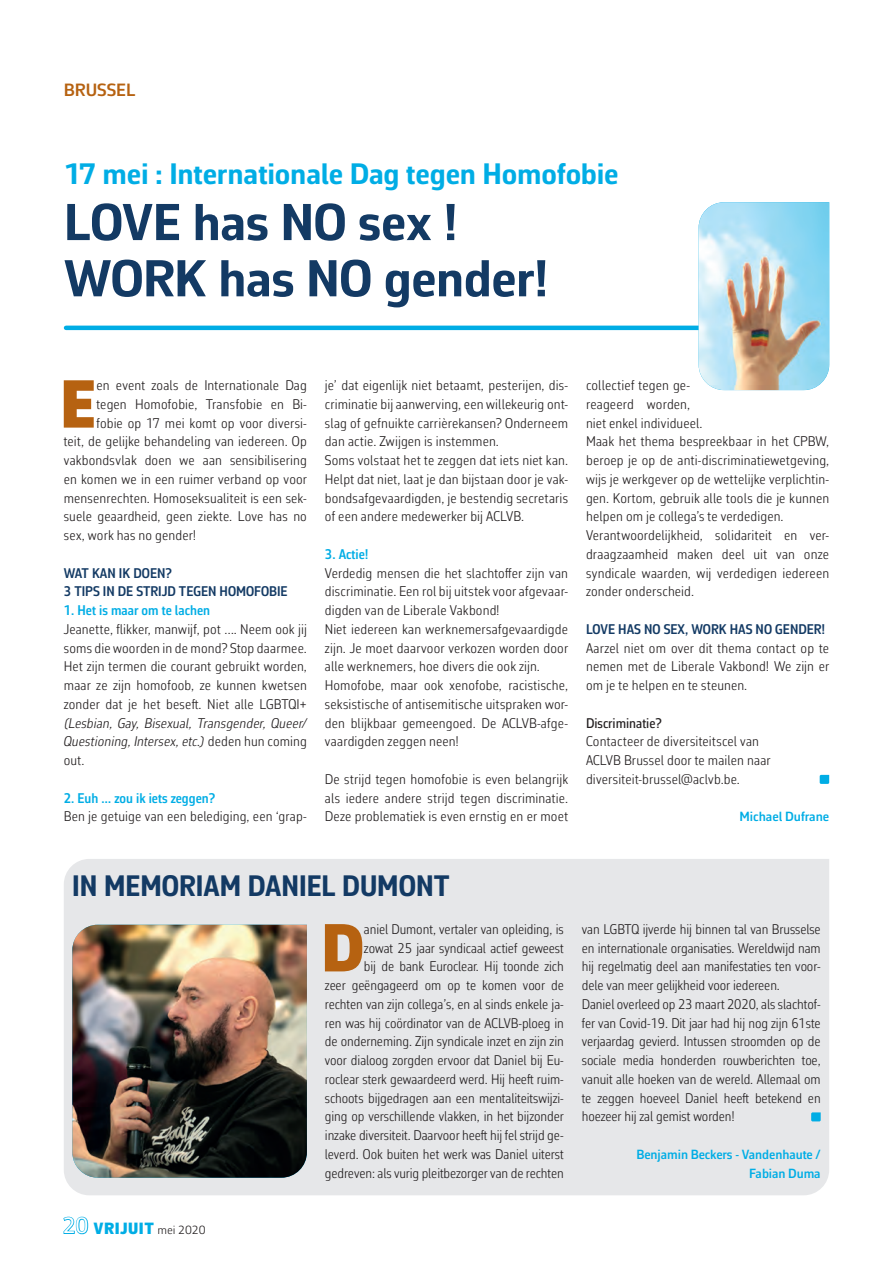
<style>
.page{position:relative;width:893px;height:1263px;background:#fff}
.page>*{position:absolute;margin:0;border:0;box-sizing:border-box;transform-origin:0 0}
.t1{font:900 68.7px "Corbeau Pro";color:#b66211}
.t2{font:700 52.5px/56.2px "Corbeau Pro";letter-spacing:-.01em;color:#133a64}
.t3{font:700 30px "Corbeau Pro";letter-spacing:-.005em;color:#00ade5}
.t4{font:700 30px "Corbeau Con Pro";color:#133a64}
.t5{font:600 18px "Corbeau Pro";color:#b66211}
.t6{font:900 16.5px "Corbeau Pro";letter-spacing:.03em;color:#00ade5}
.t7{font:300 14.25px/18.8px "Corbeau Con Pro";letter-spacing:.005em;color:#231f20}
.t8{font:italic 300 14.25px/18.8px "Corbeau Con Pro";letter-spacing:.01em;color:#231f20;text-align:justify}
.t9{font:600 14.25px/18.8px "Corbeau Con Pro";color:#133a64}
.t10{font:600 14.25px "Corbeau Con Pro";color:#00ade5}
.t11{font:500 14.25px "Corbeau Con Pro";color:#231f20}
.t12{font:600 13.5px/18.8px "Corbeau Pro";letter-spacing:-.005em;color:#00ade5;text-align:right}
.s1{font-style:normal}
.s2{font-weight:400;font-size:22.5px}
.s3{font-weight:300;font-size:12px;color:#231f20}
</style>
<div class="page">
<div style="left:64px;top:859px;width:765px;height:336px;background:#e6e7e9"></div>
<svg style="left:820px;top:775px;width:9px;height:9px"></svg>
<hr style="left:66px;top:326px;width:760px;height:4px;background:#00ade5">
<img style="left:699px;top:202px;width:130px;height:188px">
<svg style="left:811px;top:1112px;width:10px;height:9px"></svg>
<img style="left:72px;top:925px;width:235px;height:253px">
<p class="t5" style="left:64px;top:78px;width:73px">BRUSSEL</p>
<h3 class="t3" style="left:64px;top:153px;width:556px">17 mei : Internationale Dag tegen Homofobie</h3>
<h2 class="t2" style="left:64px;top:193px;width:487px">LOVE has NO sex !<br>WORK has NO gender!</h2>
<h1 class="t1" style="left:60px;top:358px;width:38px">E</h1>
<p class="t7" style="left:96px;top:376px;width:212px">en event zoals de Internationale Dag</p>
<p class="t7" style="left:96px;top:394px;width:212px">tegen Homofobie, Transfobie en Bi-</p>
<p class="t7" style="left:96px;top:413px;width:212px">fobie op 17 mei komt op voor diversi-</p>
<p class="t7" style="left:64px;top:432px;width:245px">teit, de gelijke behandeling van iedereen. Op</p>
<p class="t7" style="left:64px;top:451px;width:245px">vakbondsvlak doen we aan sensibilisering</p>
<p class="t7" style="left:64px;top:469px;width:245px">en komen we in een ruimer verband op voor</p>
<p class="t7" style="left:64px;top:488px;width:245px">mensenrechten. Homoseksualiteit is een sek-</p>
<p class="t7" style="left:64px;top:507px;width:245px">suele geaardheid, geen ziekte. Love has no</p>
<p class="t7" style="left:64px;top:526px;width:134px">sex, work has no gender!</p>
<p class="t9" style="left:64px;top:563px;width:225px">WAT KAN IK DOEN?<br>3 TIPS IN DE STRIJD TEGEN HOMOFOBIE</p>
<p class="t10" style="left:64px;top:601px;width:148px">1. Het is maar om te lachen</p>
<p class="t7" style="left:64px;top:619px;width:245px;text-align:justify">Jeanette, flikker, manwijf, pot …. Neem ook jij soms die woorden in de mond? Stop daarmee.<br>Het zijn termen die courant gebruikt worden, maar ze zijn homofoob, ze kunnen kwetsen zonder dat je het beseft. Niet alle LGBTQI+</p>
<p class="t8" style="left:64px;top:713px;width:245px">(Lesbian, Gay, Bisexual, Transgender, Queer/ Questioning, Intersex, etc.) <span class="s1">deden hun coming out.</span></p>
<p class="t10" style="left:64px;top:788px;width:153px">2. Euh … zou ik iets zeggen?</p>
<p class="t7" style="left:64px;top:807px;width:245px">Ben je getuige van een belediging, een ‘grap-</p>
<p class="t7" style="left:325px;top:376px;width:245px">je’ dat eigenlijk niet betaamt, pesterijen, dis&shy;criminatie bij aanwerving, een willekeurig ont&shy;slag of gefnuikte carrièrekansen? Onderneem dan actie. Zwijgen is instemmen.<br>Soms volstaat het te zeggen dat iets niet kan.<br>Helpt dat niet, laat je dan bijstaan door je vak&shy;bondsafgevaardigden, je bestendig secretaris of een andere medewerker bij ACLVB.</p>
<p class="t10" style="left:325px;top:544px;width:45px">3. Actie!</p>
<p class="t7" style="left:325px;top:563px;width:245px">Verdedig mensen die het slachtoffer zijn van discriminatie. Een rol bij uitstek voor afgevaar&shy;digden van de Liberale Vakbond!<br>Niet iedereen kan werknemersafgevaardigde zijn. Je moet daarvoor verkozen worden door alle werknemers, hoe divers die ook zijn.<br>Homofobe, maar ook xenofobe, racistische, seksistische of antisemitische uitspraken wor&shy;den blijkbaar gemeengoed. De ACLVB-afge&shy;vaardigden zeggen neen!</p>
<p class="t7" style="left:325px;top:769px;width:245px;text-align:justify">De strijd tegen homofobie is even belangrijk als iedere andere strijd tegen discriminatie.<br>Deze problematiek is even ernstig en er moet</p>
<p class="t7" style="left:586px;top:376px;width:245px">collectief tegen ge-<br>reageerd worden,<br>niet enkel individueel.<br>Maak het thema bespreekbaar in het CPBW, beroep je op de anti-discriminatiewetgeving, wijs je werkgever op de wettelijke verplichtin&shy;gen. Kortom, gebruik alle tools die je kunnen helpen om je collega’s te verdedigen.<br>Verantwoordelijkheid, solidariteit en ver&shy;draagzaamheid maken deel uit van onze syndicale waarden, wij verdedigen iedereen zonder onderscheid.</p>
<p class="t9" style="left:586px;top:619px;width:241px">LOVE HAS NO SEX, WORK HAS NO GENDER!</p>
<p class="t7" style="left:586px;top:638px;width:245px;text-align:justify">Aarzel niet om over dit thema contact op te nemen met de Liberale Vakbond! We zijn er om je te helpen en te steunen.</p>
<p class="t11" style="left:586px;top:713px;width:77px">Discriminatie?</p>
<p class="t7" style="left:586px;top:732px;width:186px">Contacteer de diversiteitscel van<br>ACLVB Brussel door te mailen naar diversiteit-brussel@aclvb.be.</p>
<p class="t12" style="left:739px;top:807px;width:91px">Michael Dufrane</p>
<h3 class="t4" style="left:72px;top:866px;width:379px">IN MEMORIAM DANIEL DUMONT</h3>
<p class="t6" style="left:63px;top:1217px;width:144px"><span class="s2">20</span> VRIJUIT <span class="s3">mei 2020</span></p>
<p class="t7" style="left:325px;top:919px;width:240px;text-align:right">aniel Dumont, vertaler van opleiding, is<br>zowat 25 jaar syndicaal actief geweest<br>bij de bank Euroclear. Hij toonde zich<br>zeer geëngageerd om op te komen voor de rechten van zijn collega’s, en al sinds enkele ja&shy;ren was hij coördinator van de ACLVB-ploeg in de onderneming. Zijn syndicale inzet en zijn zin voor dialoog zorgden ervoor dat Daniel bij Eu&shy;roclear sterk gewaardeerd werd. Hij heeft ruim&shy;schoots bijgedragen aan een mentaliteitswijzi&shy;ging op verschillende vlakken, in het bijzonder inzake diversiteit. Daarvoor heeft hij fel strijd ge&shy;leverd. Ook buiten het werk was Daniel uiterst gedreven: als vurig pleitbezorger van de rechten</p>
<p class="t7" style="left:582px;top:919px;width:240px">van LGBTQ ijverde hij binnen tal van Brusselse en internationale organisaties. Wereldwijd nam hij regelmatig deel aan manifestaties ten voor&shy;dele van meer gelijkheid voor iedereen.<br>Daniel overleed op 23 maart 2020, als slachtof&shy;fer van Covid-19. Dit jaar had hij nog zijn 61ste verjaardag gevierd. Intussen stroomden op de sociale media honderden rouwberichten toe, vanuit alle hoeken van de wereld. Allemaal om te zeggen hoeveel Daniel heeft betekend en hoezeer hij zal gemist worden!</p>
<h1 class="t1" style="left:321px;top:902px;width:44px">D</h1>
<p class="t12" style="left:636px;top:1145px;width:186px">Benjamin Beckers - Vandenhaute /<br>Fabian Duma</p>
</div>
